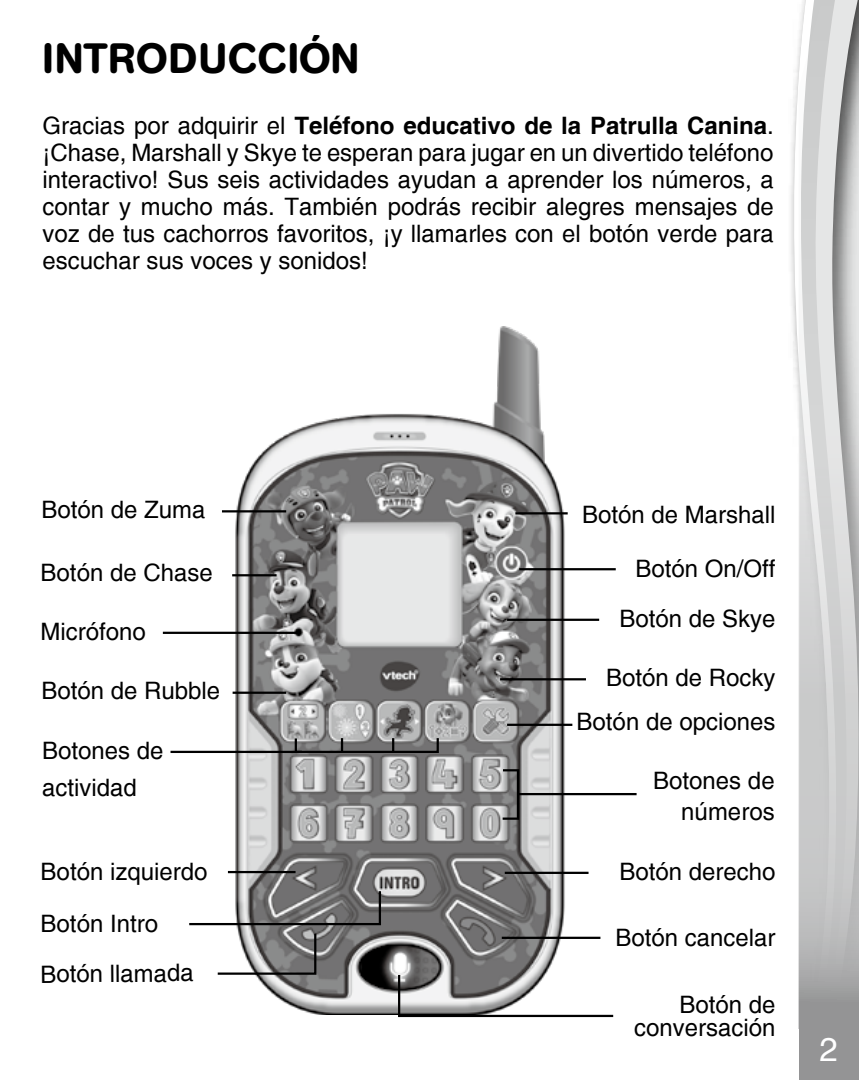
<style>
.page{position:relative;width:859px;height:1080px;background:#fff}
.page>*{position:absolute;margin:0;border:0;box-sizing:border-box;transform-origin:0 0}
.t1{font:500 42px "AG Book Rounded";letter-spacing:.02em;color:#000}
.t2{font:27px "Helvetica";color:#fff}
.t3{font:24px/27px "Helvetica";color:#000}
.s1{font-weight:700}
.s2{font-size:33px}
</style>
<div class="page">
<svg style="left:793px;top:39px;width:6px;height:990px"></svg>
<svg style="left:799px;top:0;width:60px;height:1080px;background:#c7c8c8"></svg>
<img style="left:199px;top:326px;width:396px;height:688px">
<hr style="left:515px;top:512px;width:53px;height:2px;background:#000">
<hr style="left:519px;top:568px;width:97px;height:2px;background:#000">
<hr style="left:507px;top:619px;width:92px;height:2px;background:#000">
<hr style="left:500px;top:678px;width:86px;height:2px;background:#000">
<hr style="left:517px;top:793px;width:120px;height:2px;background:#000">
<hr style="left:228px;top:871px;width:68px;height:2px;background:#000">
<hr style="left:232px;top:574px;width:45px;height:2px;background:#000">
<hr style="left:233px;top:692px;width:53px;height:2px;background:#000">
<hr style="left:222px;top:510px;width:64px;height:2px;background:#000">
<hr style="left:505px;top:872px;width:83px;height:2px;background:#000">
<hr style="left:502px;top:937px;width:98px;height:2px;background:#000">
<svg style="left:397px;top:973px;width:217px;height:45px"></svg>
<svg style="left:189px;top:889px;width:193px;height:87px"></svg>
<hr style="left:163px;top:632px;width:137px;height:2px;background:#000">
<hr style="left:507px;top:724px;width:65px;height:2px;background:#000">
<hr style="left:171px;top:751px;width:131px;height:2px;background:#000">
<svg style="left:341px;top:740px;width:2px;height:10px"></svg>
<svg style="left:392px;top:740px;width:2px;height:10px"></svg>
<div style="left:295px;top:737px;width:144px;height:16px;border:2px solid #000"></div>
<div style="left:501px;top:769px;width:18px;height:51px;border:2px solid #000"></div>
<h1 class="t1" style="left:42px;top:34px;width:318px">INTRODUCCIÓN</h1>
<p class="t3" style="left:42px;top:112px;width:733px;text-align:justify">Gracias por adquirir el <span class="s1">Teléfono educativo de la Patrulla Canina</span>. ¡Chase, Marshall y Skye te esperan para jugar en un divertido teléfono interactivo! Sus seis actividades ayudan a aprender los números, a contar y mucho más. También podrás recibir alegres mensajes de voz de tus cachorros favoritos, ¡y llamarles con el botón verde para escuchar sus voces y sonidos!</p>
<p class="t3" style="left:41px;top:497px;width:166px">Botón de Zuma</p>
<p class="t3" style="left:41px;top:560px;width:174px">Botón de Chase</p>
<p class="t3" style="left:41px;top:618px;width:107px">Micrófono</p>
<p class="t3" style="left:42px;top:678px;width:180px">Botón de Rubble</p>
<p class="t3" style="left:42px;top:732px;width:123px;line-height:37.2px">Botones de actividad</p>
<p class="t3" style="left:582px;top:501px;width:195px">Botón de Marshall</p>
<p class="t3" style="left:635px;top:555px;width:142px">Botón On/Off</p>
<p class="t3" style="left:619px;top:605px;width:158px">Botón de Skye</p>
<p class="t3" style="left:606px;top:664px;width:171px">Botón de Rocky</p>
<p class="t3" style="left:577px;top:708px;width:200px">Botón de opciones</p>
<p class="t3" style="left:653px;top:765px;width:123px;line-height:30.9px;text-align:right">Botones de números</p>
<p class="t3" style="left:41px;top:859px;width:168px">Botón izquierdo</p>
<p class="t3" style="left:619px;top:858px;width:158px">Botón derecho</p>
<p class="t3" style="left:41px;top:899px;width:155px;line-height:49.5px">Botón Intro<br>Botón llamada</p>
<p class="t3" style="left:615px;top:924px;width:162px">Botón cancelar</p>
<p class="t3" style="left:634px;top:994px;width:143px;line-height:22.5px;text-align:right">Botón de conversación</p>
<p class="t2" style="left:820px;top:1022px;width:25px">2<span class="s2">2</span></p>
</div>
